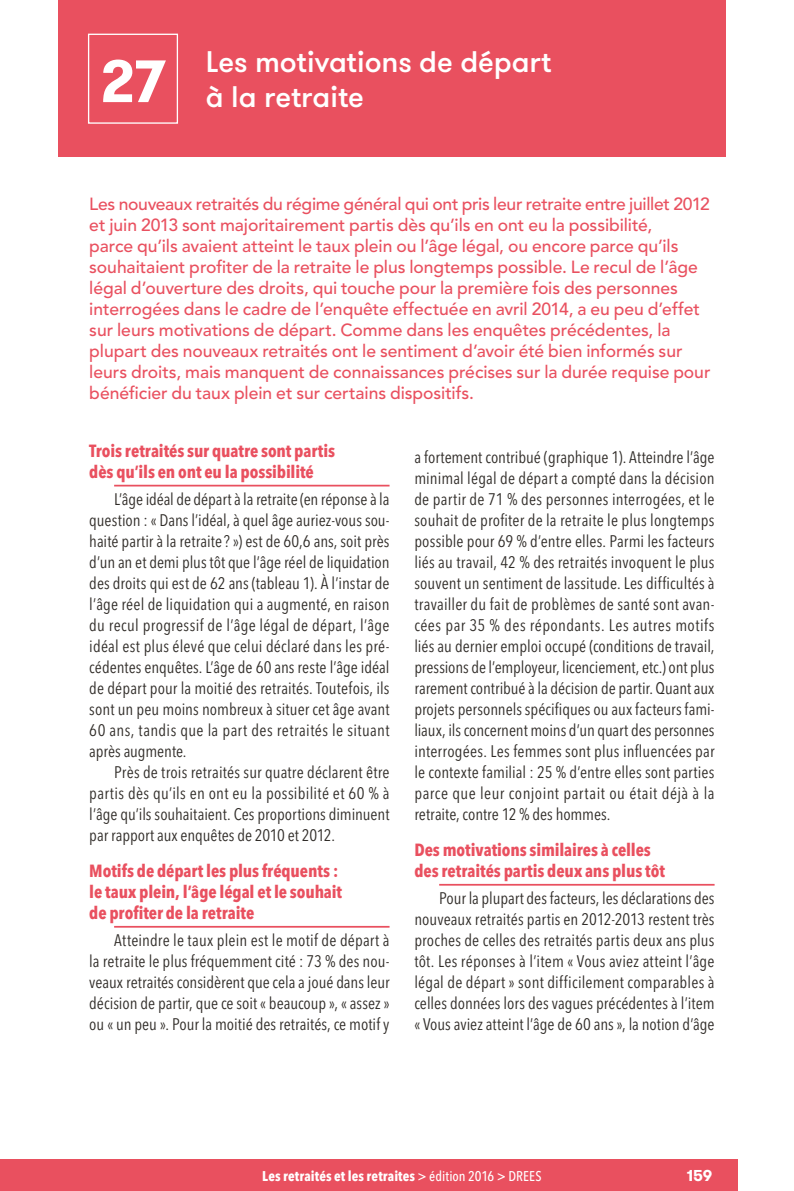
<style>
.page{position:relative;width:794px;height:1191px;background:#fff}
.page>*{position:absolute;margin:0;border:0;box-sizing:border-box;transform-origin:0 0}
.Fiche_num{font:700 59.5px "GT Walsheim";color:#fff}
.Titre_1{font:500 29.75px/35px "GT Walsheim";letter-spacing:-.005em;color:#fff}
.Chapo{font:500 17.5px/21px "Avenir";letter-spacing:-.005em;color:#e9505f}
.Titre2{font:700 condensed 17.5px/21px "Avenir Next LT Pro";letter-spacing:-.005em;color:#e9505f}
.Texte{font:condensed 16.62px/21px "Avenir Next LT Pro";color:#302c28;text-align:justify}
.t1{font:700 15.75px "GT Walsheim";color:#fff}
.t2{font:700 condensed 14px "Avenir Next LT Pro";letter-spacing:.01em;color:#fff}
.s1{font-weight:500}
</style>
<div class="page">
<div style="left:0;top:1159px;width:738px;height:32px;background:#e9505f"></div>
<div style="left:58px;top:0;width:668px;height:156px;background:#e9505f"></div>
<div style="left:88px;top:34px;width:90px;height:90px;border:1px solid #fff"></div>
<hr style="left:114px;top:485px;width:275px;height:1px;background:#e9505f">
<hr style="left:114px;top:926px;width:275px;height:1px;background:#e9505f">
<hr style="left:439px;top:884px;width:275px;height:1px;background:#e9505f">
<p class="Fiche_num" style="left:100px;top:42px;width:67px">27</p>
<p class="Titre_1" style="left:206px;top:43px;width:347px">Les motivations de départ à la retraite</p>
<p class="Chapo" style="left:89px;top:194px;width:622px">Les nouveaux retraités du régime général qui ont pris leur retraite entre juillet 2012 et juin 2013 sont majoritairement partis dès qu’ils en ont eu la possibilité,<br>parce qu’ils avaient atteint le taux plein ou l’âge légal, ou encore parce qu’ils souhaitaient profiter de la retraite le plus longtemps possible. Le recul de l’âge légal d’ouverture des droits, qui touche pour la première fois des personnes interrogées dans le cadre de l’enquête effectuée en avril 2014, a eu peu d’effet sur leurs motivations de départ. Comme dans les enquêtes précédentes, la plupart des nouveaux retraités ont le sentiment d’avoir été bien informés sur leurs droits, mais manquent de connaissances précises sur la durée requise pour bénéficier du taux plein et sur certains dispositifs.</p>
<p class="Titre2" style="left:89px;top:440px;width:247px">Trois retraités sur quatre sont partis dès qu’ils en ont eu la possibilité</p>
<p class="Texte" style="left:89px;top:488px;width:302px;text-indent:25px">L’âge idéal de départ à la retraite (en réponse à la question : « Dans l’idéal, à quel âge auriez-vous sou&shy;haité partir à la retraite? ») est de 60,6 ans, soit près d’un an et demi plus tôt que l’âge réel de liquidation des droits qui est de 62 ans (tableau 1). À l’instar de l’âge réel de liquidation qui a augmenté, en raison du recul progressif de l’âge légal de départ, l’âge idéal est plus élevé que celui déclaré dans les pré&shy;cédentes enquêtes. L’âge de 60 ans reste l’âge idéal de départ pour la moitié des retraités. Toutefois, ils sont un peu moins nombreux à situer cet âge avant 60 ans, tandis que la part des retraités le situant après augmente.</p>
<p class="Texte" style="left:89px;top:761px;width:302px;text-indent:25px">Près de trois retraités sur quatre déclarent être partis dès qu’ils en ont eu la possibilité et 60 % à l’âge qu’ils souhaitaient. Ces proportions diminuent par rapport aux enquêtes de 2010 et 2012.</p>
<p class="Titre2" style="left:89px;top:860px;width:254px">Motifs de départ les plus fréquents : le taux plein, l’âge légal et le souhait de profiter de la retraite</p>
<p class="Texte" style="left:89px;top:929px;width:302px;text-indent:25px">Atteindre le taux plein est le motif de départ à la retraite le plus fréquemment cité : 73 % des nou&shy;veaux retraités considèrent que cela a joué dans leur décision de partir, que ce soit « beaucoup », « assez » ou « un peu ». Pour la moitié des retraités, ce motif y</p>
<p class="Texte" style="left:414px;top:446px;width:302px">a fortement contribué (graphique 1). Atteindre l’âge minimal légal de départ a compté dans la décision de partir de 71 % des personnes interrogées, et le souhait de profiter de la retraite le plus longtemps possible pour 69 % d’entre elles. Parmi les facteurs liés au travail, 42 % des retraités invoquent le plus souvent un sentiment de lassitude. Les difficultés à travailler du fait de problèmes de santé sont avan&shy;cées par 35 % des répondants. Les autres motifs liés au dernier emploi occupé (conditions de travail, pressions de l’employeur, licenciement, etc.) ont plus rarement contribué à la décision de partir. Quant aux projets personnels spécifiques ou aux facteurs fami&shy;liaux, ils concernent moins d’un quart des personnes interrogées. Les femmes sont plus influencées par le contexte familial : 25 % d’entre elles sont parties parce que leur conjoint partait ou était déjà à la retraite, contre 12 % des hommes.</p>
<p class="Titre2" style="left:414px;top:839px;width:252px">Des motivations similaires à celles des retraités partis deux ans plus tôt</p>
<p class="Texte" style="left:414px;top:887px;width:302px;text-indent:25px">Pour la plupart des facteurs, les déclarations des nouveaux retraités partis en 2012-2013 restent très proches de celles des retraités partis deux ans plus tôt. Les réponses à l’item « Vous aviez atteint l’âge légal de départ » sont difficilement comparables à celles données lors des vagues précédentes à l’item « Vous aviez atteint l’âge de 60 ans », la notion d’âge</p>
<p class="t2" style="left:262px;top:1167px;width:281px">Les retraités et les retraites <span class="s1">&gt; édition 2016 &gt; DREES</span></p>
<p class="t1" style="left:686px;top:1165px;width:27px">159</p>
</div>
